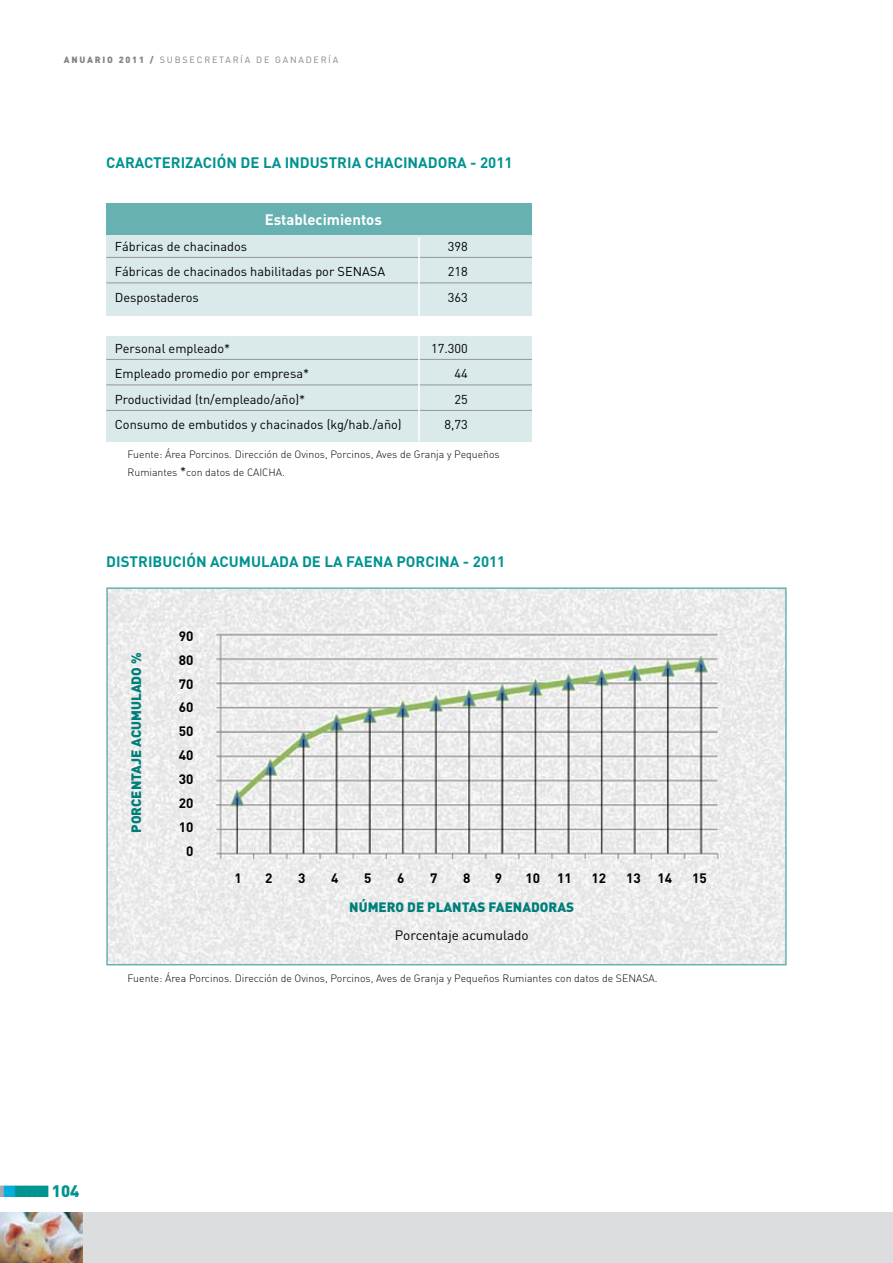
<style>
.page{position:relative;width:893px;height:1263px;background:#fff}
.page>*{position:absolute;margin:0;border:0;box-sizing:border-box;transform-origin:0 0}
.t1{font:900 16.5px "DIN";color:#009390}
.t2{font:700 15px "DIN";color:#009390}
.t3{font:700 15px "DIN";color:#fff}
.t4{font:900 13.5px "DIN";color:#007e7a}
.t5{font:700 13.5px/23.9px "DIN";color:#000;text-align:center}
.t6{font:13.5px "DIN";color:#000}
.t7{font:12.75px "DIN";color:#000}
.t8{font:10.5px/18px "DIN Light Alternate";color:#000}
.t9{font:9px "DIN";letter-spacing:.2em;color:#808285}
.s1{font-weight:900}
.s2{font-family:"DIN";font-size:12.75px}
.s3{color:#00afdb}
</style>
<div class="page">
<div style="left:0;top:1213px;width:893px;height:50px;background:#dcddde"></div>
<img style="left:0;top:1213px;width:83px;height:50px">
<div style="left:106px;top:336px;width:426px;height:105px;background:#daeaea"></div>
<img style="left:109px;top:590px;width:675px;height:372px">
<div style="left:106px;top:587px;width:681px;height:378px;border:2px solid #68b1b2"></div>
<div style="left:106px;top:234px;width:426px;height:81px;background:#daeaea"></div>
<div style="left:106px;top:203px;width:426px;height:32px;background:#68b1b2"></div>
<hr style="left:106px;top:257px;width:426px;height:1px;background:#939598">
<hr style="left:106px;top:282px;width:426px;height:1px;background:#939598">
<hr style="left:106px;top:359px;width:426px;height:1px;background:#939598">
<hr style="left:106px;top:384px;width:426px;height:1px;background:#939598">
<hr style="left:106px;top:410px;width:426px;height:1px;background:#939598">
<hr style="left:418px;top:237px;width:2px;height:204px;background:#fff">
<p class="t9" style="left:64px;top:54px;width:276px"><span class="s1">ANUARIO 2011 /</span> subsecretaría de ganadería</p>
<p class="t2" style="left:106px;top:153px;width:39px">CARACTE</p>
<p class="t2" style="left:171px;top:153px;width:149px">RIZACIÓN DE LA INDUST</p>
<p class="t2" style="left:337px;top:153px;width:57px">RIA CHACINA</p>
<p class="t2" style="left:428px;top:153px;width:86px">DORA - 2011</p>
<p class="t3" style="left:265px;top:210px;width:119px">ESTABLECIMIENTOS</p>
<p class="t7" style="left:115px;top:238px;width:134px">Fábricas de chacinados</p>
<p class="t7" style="left:448px;top:238px;width:21px">398</p>
<p class="t7" style="left:115px;top:264px;width:231px">Fábricas de chacinados habilitadas por SENASA</p>
<p class="t7" style="left:448px;top:264px;width:21px">218</p>
<p class="t7" style="left:115px;top:289px;width:86px">Despostaderos</p>
<p class="t7" style="left:448px;top:289px;width:21px">363</p>
<p class="t7" style="left:115px;top:340px;width:117px">Personal empleado*</p>
<p class="t7" style="left:431px;top:340px;width:38px">17.300</p>
<p class="t7" style="left:115px;top:366px;width:196px">Empleado promedio por empresa*</p>
<p class="t7" style="left:454px;top:366px;width:15px">44</p>
<p class="t7" style="left:115px;top:391px;width:192px">Productividad (tn/empleado/año)*</p>
<p class="t7" style="left:454px;top:391px;width:15px">25</p>
<p class="t7" style="left:115px;top:417px;width:288px">Consumo de embutidos y chacinados (kg/hab./año)</p>
<p class="t7" style="left:444px;top:417px;width:25px">8,73</p>
<p class="t8" style="left:128px;top:445px;width:374px">Fuente: Área Porcinos. Dirección de Ovinos, Porcinos, Aves de Granja y Pequeños<br>Rumiantes <span class="s2">*</span>con datos de CAICHA.</p>
<p class="t2" style="left:106px;top:552px;width:401px">DISTRIBUCIÓN ACUM ULADA DE LA FAENA PORCINA - 2011</p>
<p class="t4" style="left:127px;top:833px;width:182px;rotate:-90deg">PORCENTAJE ACUMULADO %</p>
<p class="t5" style="left:179px;top:623px;width:16px">90<br>80<br>70<br>60<br>50<br>40<br>30<br>20<br>10<br>0</p>
<p class="t5" style="left:234px;top:866px;width:9px">1</p>
<p class="t5" style="left:265px;top:866px;width:9px">2</p>
<p class="t5" style="left:298px;top:866px;width:9px">3</p>
<p class="t5" style="left:331px;top:866px;width:9px">4</p>
<p class="t5" style="left:364px;top:866px;width:9px">5</p>
<p class="t5" style="left:397px;top:866px;width:9px">6</p>
<p class="t5" style="left:430px;top:866px;width:9px">7</p>
<p class="t5" style="left:463px;top:866px;width:9px">8</p>
<p class="t5" style="left:495px;top:866px;width:9px">9</p>
<p class="t5" style="left:525px;top:866px;width:48px">10 11</p>
<p class="t5" style="left:591px;top:866px;width:16px">12</p>
<p class="t5" style="left:626px;top:866px;width:48px">13 14</p>
<p class="t5" style="left:692px;top:866px;width:16px">15</p>
<p class="t4" style="left:349px;top:898px;width:225px">NÚMERO DE PLANTAS FAENADORAS</p>
<p class="t6" style="left:395px;top:927px;width:135px">Porcentaje acumulado</p>
<p class="t8" style="left:128px;top:969px;width:532px">Fuente: Área Porcinos. Dirección de Ovinos, Porcinos, Aves de Granja y Pequeños Rumiantes con datos de SENASA.</p>
<p class="t1" style="left:3px;top:1180px;width:77px"><span class="s3">■</span>■■■ 104</p>
</div>
